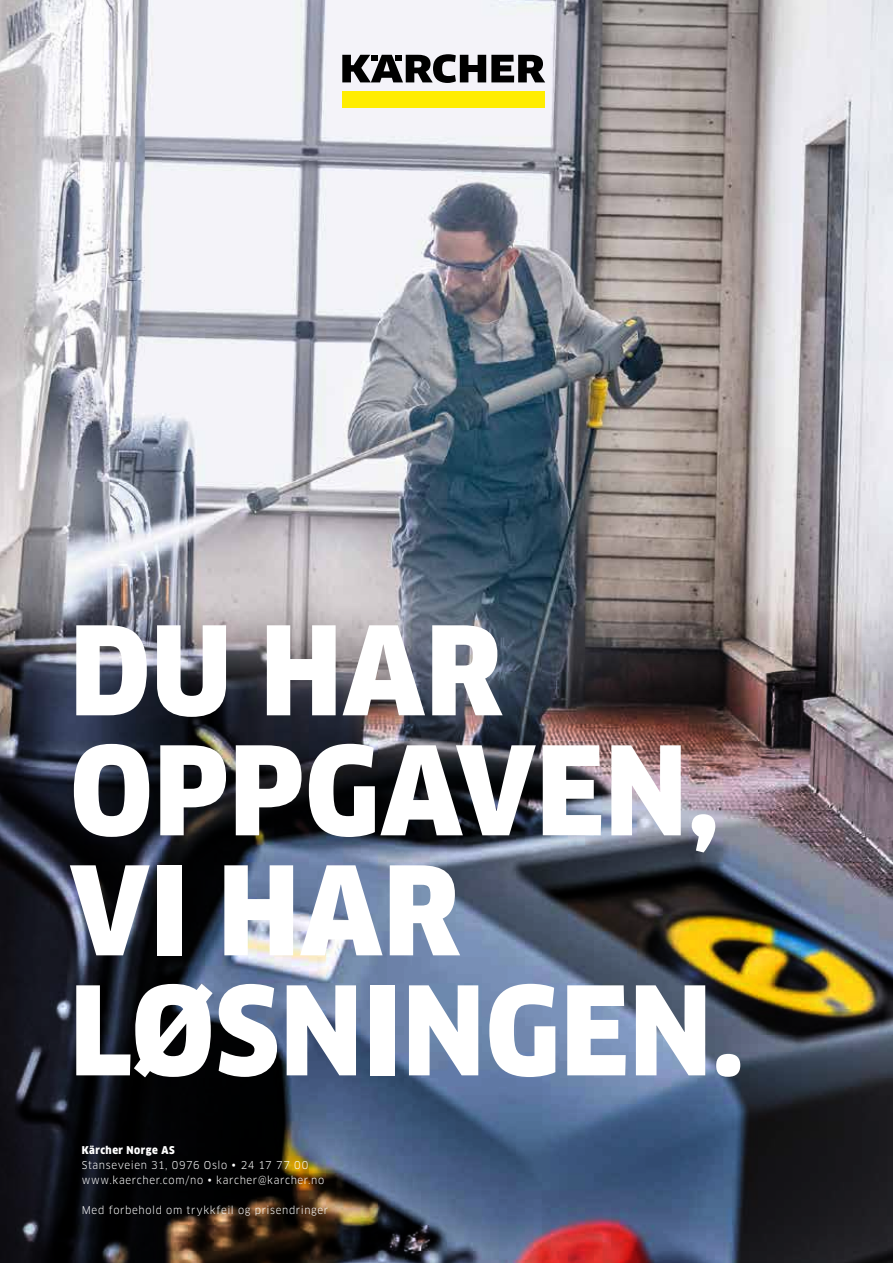
<style>
.page{position:relative;width:893px;height:1263px;background:#fff}
.page>*{position:absolute;margin:0;border:0;box-sizing:border-box;transform-origin:0 0}
.t1{font:900 120px/120px "Clan Pro Narr";letter-spacing:.01em;color:#fff}
.t2{font:10.5px/15px "Clan Pro";letter-spacing:.06em;color:#fff;scale:.96 1}
.t3{font:900 10.5px "Clan Pro Narr";letter-spacing:.05em;color:#fff}
.s1{font-size:12px}
</style>
<div class="page">
<img style="left:0;top:0;width:893px;height:1263px">
<div style="left:342px;top:91px;width:203px;height:16px;background:#ffed00"></div>
<svg style="left:342px;top:54px;width:203px;height:29px"></svg>
<h1 class="t1" style="left:70px;top:612px;width:675px">DU HAR<br>OPPGAVEN,<br>VI HAR<br>LØSNINGEN.</h1>
<p class="t3" style="left:82px;top:1144px;width:94px">Kärcher Norge AS</p>
<p class="t2" style="left:82px;top:1158px;width:254px">Stanseveien 31, 0976 Oslo <span class="s1">•</span> 24 17 77 00 www.kaercher.com/no <span class="s1">•</span> karcher@karcher.no</p>
<p class="t2" style="left:82px;top:1203px;width:258px">Med forbehold om trykkfeil og prisendringer</p>
</div>
